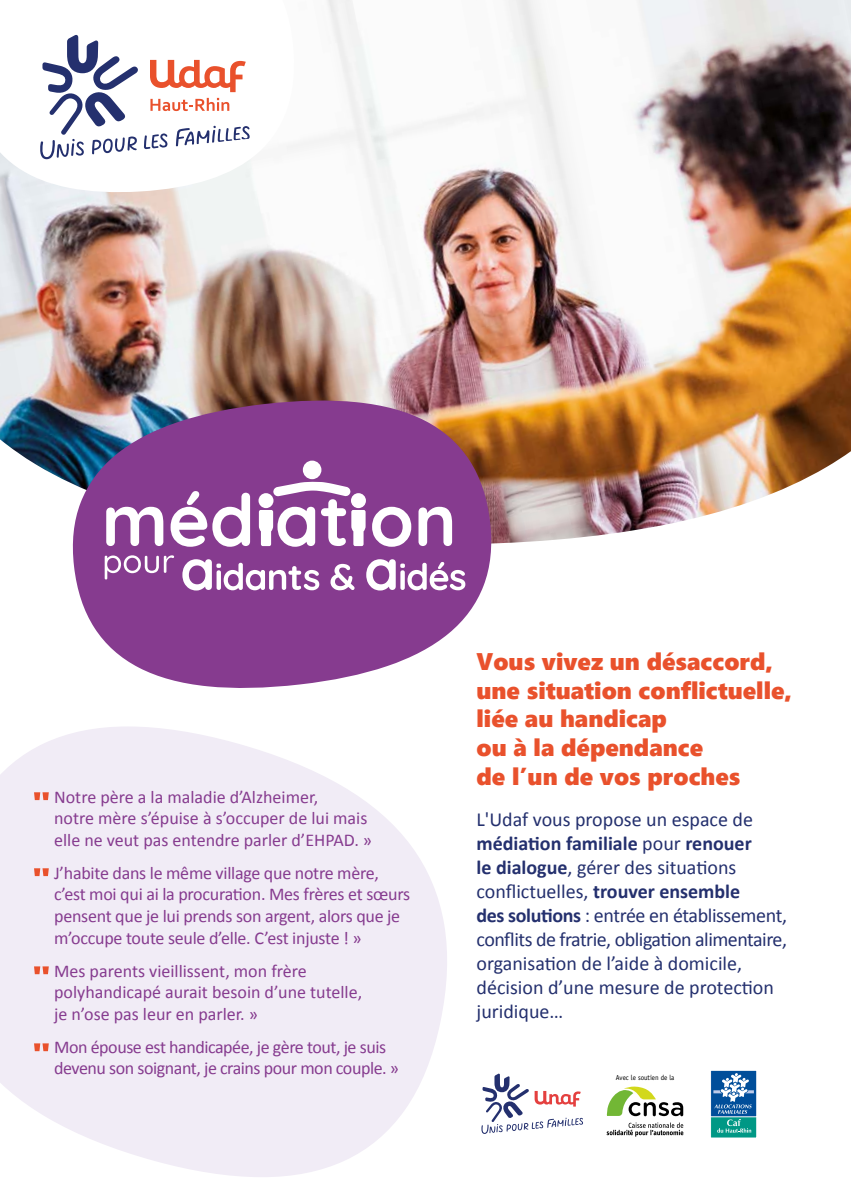
<style>
.page{position:relative;width:851px;height:1191px;background:#fff}
.page>*{position:absolute;margin:0;border:0;box-sizing:border-box;transform-origin:0 0}
.t1{font:24px/28.8px "Segoe UI Black";color:#e9512c}
.t2{font:20px/24px "Calibri";color:#24306e}
.t3{font:18px/21.6px "Calibri";letter-spacing:-.015em;color:#863b8f}
.t4{font:7.4px "Officina Sans";color:#000;scale:.95 1}
.s1{font-weight:700}
</style>
<div class="page">
<svg style="left:0;top:726px;width:447px;height:451px;fill:#f1ecf6"></svg>
<img style="left:0;top:0;width:850px;height:544px">
<svg style="left:0;top:0;width:295px;height:193px"></svg>
<svg style="left:481px;top:1073px;width:102px;height:61px"></svg>
<svg style="left:606px;top:1122px;width:77px;height:14px"></svg>
<svg style="left:606px;top:1086px;width:77px;height:30px"></svg>
<svg style="left:150px;top:60px;width:96px;height:32px"></svg>
<svg style="left:39px;top:34px;width:99px;height:126px"></svg>
<svg style="left:144px;top:133px;width:23px;height:16px"></svg>
<svg style="left:176px;top:126px;width:73px;height:21px"></svg>
<svg style="left:150px;top:98px;width:79px;height:13px"></svg>
<svg style="left:34px;top:792px;width:15px;height:8px"></svg>
<svg style="left:34px;top:868px;width:15px;height:8px"></svg>
<svg style="left:34px;top:966px;width:15px;height:8px"></svg>
<svg style="left:34px;top:1043px;width:15px;height:8px"></svg>
<svg style="left:71px;top:399px;width:421px;height:289px;background:#955b99"></svg>
<svg style="left:106px;top:507px;width:57px;height:39px"></svg>
<svg style="left:170px;top:491px;width:80px;height:56px"></svg>
<svg style="left:372px;top:507px;width:39px;height:40px"></svg>
<svg style="left:418px;top:507px;width:34px;height:39px"></svg>
<svg style="left:182px;top:559px;width:137px;height:31px"></svg>
<svg style="left:330px;top:564px;width:24px;height:26px"></svg>
<svg style="left:366px;top:559px;width:99px;height:31px"></svg>
<svg style="left:105px;top:555px;width:69px;height:24px"></svg>
<div style="left:303px;top:460px;width:18px;height:19px;background:#fff;border-radius:50%"></div>
<svg style="left:259px;top:481px;width:106px;height:66px"></svg>
<svg style="left:712px;top:1117px;width:42px;height:18px"></svg>
<div style="left:710px;top:1070px;width:46px;height:46px;background:#004e9a"></div>
<div style="left:710px;top:1070px;width:46px;height:47px;border:1px solid #fff"></div>
<svg style="left:713px;top:1073px;width:40px;height:40px"></svg>
<svg style="left:717px;top:1119px;width:34px;height:13px"></svg>
<p class="t3" style="left:54px;top:785px;width:319px">Notre père a la maladie d’Alzheimer,<br>notre mère s’épuise à s’occuper de lui mais elle ne veut pas entendre parler d’EHPAD. »</p>
<p class="t3" style="left:54px;top:861px;width:357px">J’habite dans le même village que notre mère, c’est moi qui ai la procuration. Mes frères et sœurs pensent que je lui prends son argent, alors que je m’occupe toute seule d’elle. C’est injuste ! »</p>
<p class="t3" style="left:54px;top:959px;width:309px">Mes parents vieillissent, mon frère polyhandicapé aurait besoin d’une tutelle, je n’ose pas leur en parler. »</p>
<p class="t3" style="left:54px;top:1035px;width:346px">Mon épouse est handicapée, je gère tout, je suis devenu son soignant, je crains pour mon couple. »</p>
<p class="t1" style="left:476px;top:645px;width:298px">Vous vivez un désaccord,</p>
<p class="t1" style="left:476px;top:674px;width:317px">une situation conflictuelle, liée au handicap<br>ou à la dépendance<br>de l’un de vos proches</p>
<p class="t2" style="left:476px;top:806px;width:312px">L'Udaf vous propose un espace de <span class="s1">médiation familiale</span> pour <span class="s1">renouer<br>le dialogue</span>, gérer des situations conflictuelles, <span class="s1">trouver ensemble<br>des solutions</span> : entrée en établissement, conflits de fratrie, obligation alimentaire, organisation de l’aide à domicile, décision d’une mesure de protection juridique…</p>
<p class="t4" style="left:615px;top:1073px;width:63px">Avec le soutien de la</p>
</div>
